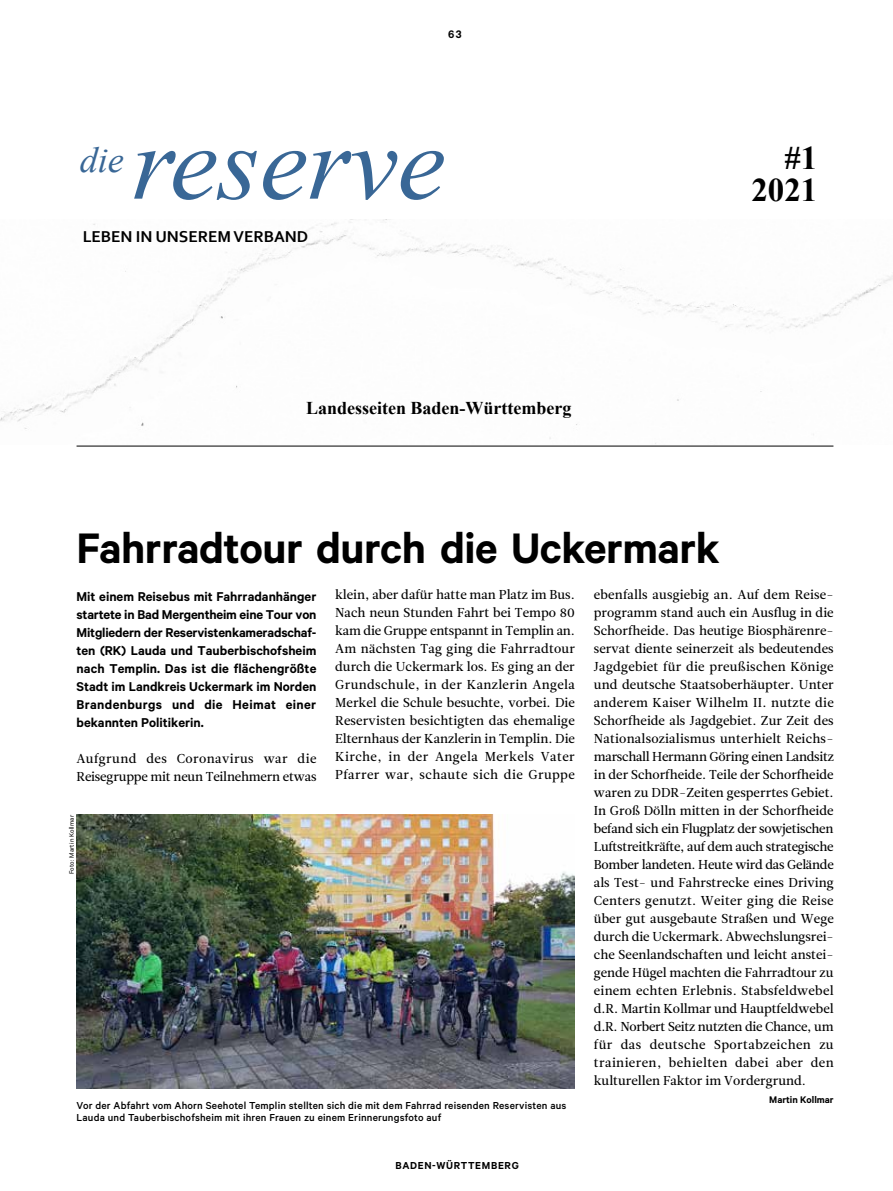
<style>
.page{position:relative;width:893px;height:1191px;background:#fff}
.page>*{position:absolute;margin:0;border:0;box-sizing:border-box;transform-origin:0 0}
.t1{font:italic 108px "Times New Roman";color:#396796}
.t2{font:600 48px "Calibre";letter-spacing:-.01em;color:#000}
.t3{font:italic 36px "Times New Roman";color:#396796}
.t4{font:700 33px/32.4px "Times New Roman";color:#000;text-align:right}
.t5{font:700 18px "Times New Roman";color:#000}
.t6{font:700 16.5px "Corbel";color:#000}
.t7{font:600 14.4px/18px "Calibre";letter-spacing:.025em;color:#000;text-align:justify}
.t8{font:12.9px/18px "Leitura News Roman 2";letter-spacing:.03em;color:#000;text-align:justify}
.t9{font:12.9px/18px "Leitura News Roman 2";letter-spacing:-.015em;color:#000}
.t10{font:600 12.3px "Calibre";color:#000}
.t11{font:500 11.4px/12px "Calibre";letter-spacing:.015em;color:#000}
.t12{font:600 11.4px "Calibre";letter-spacing:.06em;color:#000}
.t13{font:600 10.8px "Calibre";color:#000}
.t14{font:7.2px "Calibre";letter-spacing:.02em;color:#000}
.s1{font-family:"Leitura News Roman 1"}
</style>
<div class="page">
<img style="left:0;top:220px;width:893px;height:224px">
<hr style="left:77px;top:446px;width:756px;height:1px;background:#000">
<img style="left:77px;top:815px;width:498px;height:274px">
<p class="t10" style="left:448px;top:27px;width:15px">63</p>
<h1 class="t1" style="left:132px;top:102px;width:315px">reserve</h1>
<h3 class="t4" style="left:751px;top:141px;width:68px">#1<br>2021</h3>
<p class="t6" style="left:83px;top:226px;width:227px">LEBEN IN UNSEREM VERBAND</p>
<h3 class="t3" style="left:80px;top:140px;width:45px">die</h3>
<h3 class="t5" style="left:306px;top:399px;width:267px">Landesseiten Baden-Württemberg</h3>
<h2 class="t2" style="left:77px;top:519px;width:645px">Fahrradtour durch die Uckermark</h2>
<p class="t8" style="left:335px;top:586px;width:241px">klein, aber dafür hatte man Platz im Bus.<br>Nach neun Stunden Fahrt bei Tempo 80 kam die Gruppe entspannt in Templin an.<br>Am nächsten Tag ging die Fahrradtour durch die Uckermark los. Es ging an der Grundschule, in der Kanzlerin Angela Merkel die Schule besuchte, vorbei. Die Reservisten besichtigten das ehemalige Elternhaus der Kanzlerin in Templin. Die Kirche, in der Angela Merkels Vater Pfarrer war, schaute sich die Gruppe</p>
<p class="t8" style="left:594px;top:585px;width:241px">ebenfalls ausgiebig an. Auf dem Reise&shy;programm stand auch ein Ausflug in die Schorfheide. Das heutige Biosphärenre&shy;servat diente seinerzeit als bedeutendes Jagdgebiet für die preußischen Könige und deutsche Staatsoberhäupter. Unter anderem Kaiser Wilhelm II. nutzte die Schorfheide als Jagdgebiet. Zur Zeit des Nationalsozialismus unterhielt Reichs&shy;marschall Hermann Göring einen Landsitz in der Schorfheide. Teile der Schorfheide waren zu DDR-Zeiten gesperrtes Gebiet.<br>In Groß Dölln mitten in der Schorfheide befand sich ein Flugplatz der sowjetischen Luftstreitkräfte, auf dem auch strategische Bomber landeten. Heute wird das Gelände als Test- und Fahrstrecke eines Driving Centers genutzt. Weiter ging die Reise über gut ausgebaute Straßen und Wege durch die Uckermark. Abwechslungsrei&shy;che Seenlandschaften und leicht anstei&shy;gende Hügel machten die Fahrradtour zu einem echten Erlebnis. Stabsfeldwebel d.R. Martin Kollmar und Hauptfeldwebel d.R. Norbert Seitz nutzten die Chance, um für das deutsche Sportabzeichen zu trainieren, behielten dabei aber den kulturellen Faktor im Vordergrund<span class="s1">.</span></p>
<p class="t13" style="left:769px;top:1093px;width:66px">Martin Kollmar</p>
<p class="t7" style="left:77px;top:586px;width:241px">Mit einem Reisebus mit Fahrradanhänger startete in Bad Mergentheim eine Tour von Mitgliedern der Reservistenkameradschaf&shy;ten (RK) Lauda und Tauberbischofsheim nach Templin. Das ist die flächengrößte Stadt im Landkreis Uckermark im Norden Brandenburgs und die Heimat einer bekannten Politikerin.</p>
<p class="t9" style="left:77px;top:749px;width:242px">Aufgrund des Coronavirus war die<br>Reisegruppe mit neun Teilnehmern etwas</p>
<p class="t14" style="left:67px;top:874px;width:60px;rotate:-90deg">Foto: Martin Kollmar</p>
<p class="t11" style="left:77px;top:1099px;width:491px">Vor der Abfahrt vom Ahorn Seehotel Templin stellten sich die mit dem Fahrrad reisenden Reservisten aus<br>Lauda und Tauberbischofsheim mit ihren Frauen zu einem Erinnerungsfoto auf</p>
<p class="t12" style="left:396px;top:1158px;width:125px">BADEN-WÜRTTEMBERG</p>
</div>
